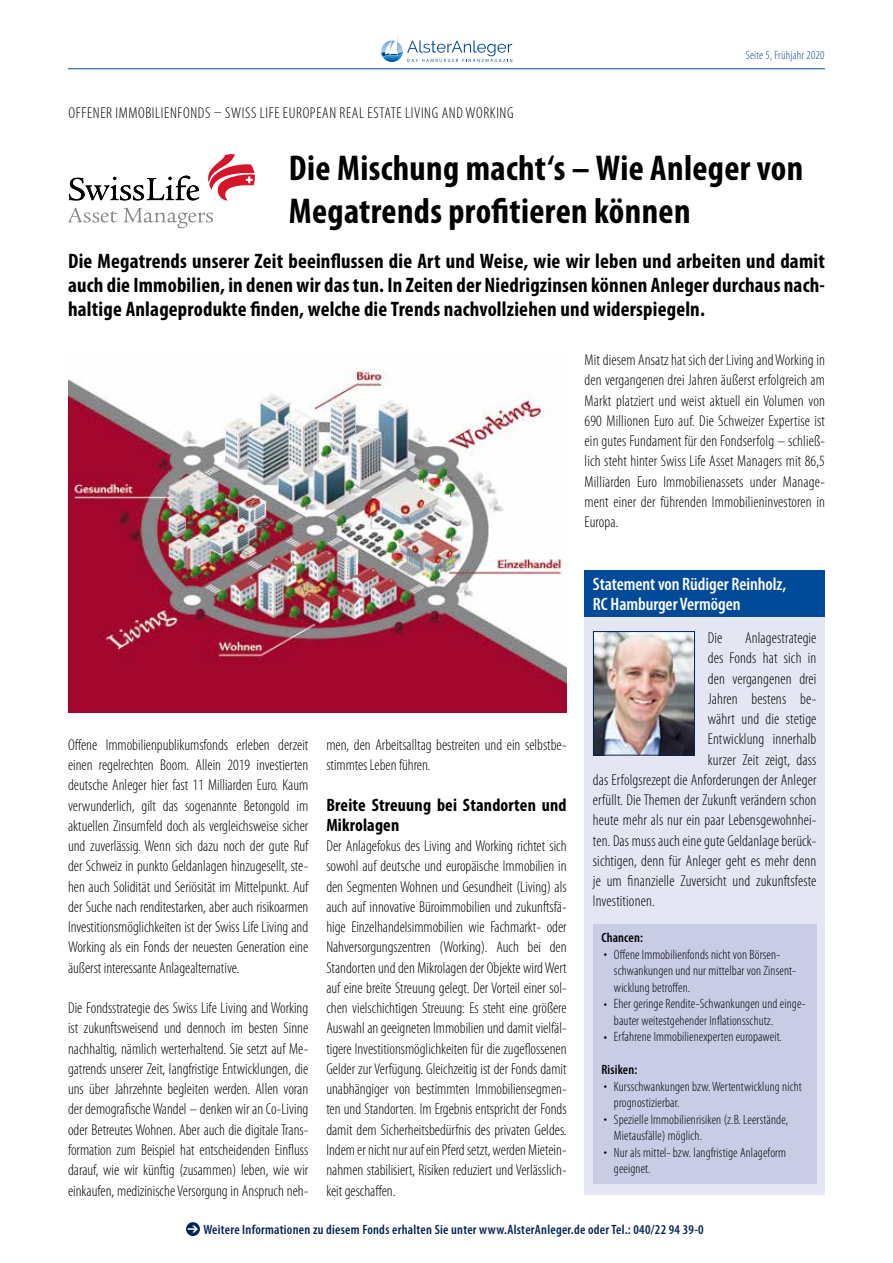
<style>
.page{position:relative;width:893px;height:1263px;background:#fff}
.page>*{position:absolute;margin:0;border:0;box-sizing:border-box;transform-origin:0 0}
.t1{font:700 condensed 36px/43.2px "Myriad Pro";letter-spacing:.01em;color:#000}
.t2{font:700 condensed 21px/24px "Myriad Pro";letter-spacing:.01em;color:#000;text-align:justify}
.t3{font:600 condensed 18px/20.2px "Myriad Pro";letter-spacing:-.005em;color:#fff}
.t4{font:700 condensed 18px/20.2px "Myriad Pro";letter-spacing:.01em;color:#000}
.t5{font:300 condensed 15.75px/20.2px "Myriad Pro";letter-spacing:.01em;color:#000;text-align:justify}
.t6{font:300 condensed 15.75px "Myriad Pro";letter-spacing:.04em;color:#000}
.t7{font:300 condensed 13.5px/16.5px "Myriad Pro";letter-spacing:.01em;color:#000}
.t8{font:600 condensed 13.5px "Myriad Pro";letter-spacing:.02em;color:#002454}
.t9{font:600 condensed 13.5px "Myriad Pro";letter-spacing:.01em;color:#000}
.t10{font:300 condensed 12px "Myriad Pro";letter-spacing:.02em;color:#004a99}
</style>
<div class="page">
<hr style="left:68px;top:68px;width:757px;height:1px;background:#004a99">
<svg style="left:381px;top:36px;width:131px;height:26px"></svg>
<div style="left:584px;top:611px;width:241px;height:584px;background:#e5e6f3"></div>
<div style="left:584px;top:571px;width:241px;height:46px;background:#004a99"></div>
<img style="left:595px;top:633px;width:98px;height:121px">
<div style="left:593px;top:631px;width:102px;height:125px;border:1px solid #002454"></div>
<div style="left:593px;top:924px;width:224px;height:259px;background:#c8cce5"></div>
<div style="left:186px;top:1222px;width:14px;height:14px;background:#002454;border-radius:50%"></div>
<svg style="left:208px;top:154px;width:47px;height:47px"></svg>
<svg style="left:69px;top:176px;width:130px;height:25px"></svg>
<svg style="left:68px;top:208px;width:145px;height:20px"></svg>
<img style="left:68px;top:369px;width:499px;height:343px">
<p class="t10" style="left:746px;top:48px;width:80px">Seite 5, Frühjahr 2020</p>
<p class="t6" style="left:69px;top:104px;width:446px">OFFENER IMMOBILIENFONDS – SWISS LIFE EUROPEAN REAL ESTATE LIVING AND WORKING</p>
<h1 class="t1" style="left:289px;top:146px;width:516px">Die Mischung macht‘s – Wie Anleger von<br>Megatrends profitieren können</h1>
<p class="t2" style="left:68px;top:248px;width:758px">Die Megatrends unserer Zeit beeinflussen die Art und Weise, wie wir leben und arbeiten und damit auch die Immobilien, in denen wir das tun. In Zeiten der Niedrigzinsen können Anleger durchaus nach&shy;haltige Anlageprodukte finden, welche die Trends nachvollziehen und widerspiegeln.</p>
<p class="t5" style="left:585px;top:350px;width:242px">Mit diesem Ansatz hat sich der Living and Working in den vergangenen drei Jahren äußerst erfolgreich am Markt platziert und weist aktuell ein Volumen von 690 Millionen Euro auf. Die Schweizer Expertise ist ein gutes Fundament für den Fondserfolg – schließ&shy;lich steht hinter Swiss Life Asset Managers mit 86,5<br>Milliarden Euro Immobilienassets under Manage&shy;ment einer der führenden Immobilieninvestoren in Europa.</p>
<p class="t5" style="left:68px;top:734px;width:242px">Offene Immobilienpublikumsfonds erleben derzeit einen regelrechten Boom. Allein 2019 investierten deutsche Anleger hier fast 11 Milliarden Euro. Kaum verwunderlich, gilt das sogenannte Betongold im aktuellen Zinsumfeld doch als vergleichsweise sicher und zuverlässig. Wenn sich dazu noch der gute Ruf der Schweiz in punkto Geldanlagen hinzugesellt, ste&shy;hen auch Solidität und Seriösität im Mittelpunkt. Auf der Suche nach renditestarken, aber auch risikoarmen Investitionsmöglichkeiten ist der Swiss Life Living and Working als ein Fonds der neuesten Generation eine äußerst interessante Anlagealternative.</p>
<p class="t5" style="left:68px;top:998px;width:242px">Die Fondsstrategie des Swiss Life Living and Working ist zukunftsweisend und dennoch im besten Sinne nachhaltig, nämlich werterhaltend. Sie setzt auf Me&shy;gatrends unserer Zeit, langfristige Entwicklungen, die uns über Jahrzehnte begleiten werden. Allen voran der demografische Wandel – denken wir an Co-Living oder Betreutes Wohnen. Aber auch die digitale Trans&shy;formation zum Beispiel hat entscheidenden Einfluss darauf, wie wir künftig (zusammen) leben, wie wir einkaufen, medizinische Versorgung in Anspruch neh-</p>
<p class="t5" style="left:326px;top:734px;width:242px">men, den Arbeitsalltag bestreiten und ein selbstbe&shy;stimmtes Leben führen.</p>
<p class="t4" style="left:326px;top:794px;width:242px">Breite Streuung bei Standorten und<br>Mikrolagen</p>
<p class="t5" style="left:326px;top:836px;width:242px">Der Anlagefokus des Living and Working richtet sich sowohl auf deutsche und europäische Immobilien in den Segmenten Wohnen und Gesundheit (Living) als auch auf innovative Büroimmobilien und zukunftsfä&shy;hige Einzelhandelsimmobilien wie Fachmarkt- oder Nahversorgungszentren (Working). Auch bei den Standorten und den Mikrolagen der Objekte wird Wert auf eine breite Streuung gelegt. Der Vorteil einer sol&shy;chen vielschichtigen Streuung: Es steht eine größere Auswahl an geeigneten Immobilien und damit vielfäl&shy;tigere Investitionsmöglichkeiten für die zugeflossenen Gelder zur Verfügung. Gleichzeitig ist der Fonds damit unabhängiger von bestimmten Immobiliensegmen&shy;ten und Standorten. Im Ergebnis entspricht der Fonds damit dem Sicherheitsbedürfnis des privaten Geldes.<br>Indem er nicht nur auf ein Pferd setzt, werden Mietein&shy;nahmen stabilisiert, Risiken reduziert und Verlässlich&shy;keit geschaffen.</p>
<p class="t3" style="left:593px;top:574px;width:195px">Statement von Rüdiger Reinholz,<br>RC Hamburger Vermögen</p>
<p class="t5" style="left:708px;top:628px;width:16px">Die</p>
<p class="t5" style="left:745px;top:628px;width:73px">Anlagestrategie</p>
<p class="t5" style="left:708px;top:648px;width:110px">des Fonds hat sich in</p>
<p class="t5" style="left:708px;top:668px;width:110px">den vergangenen drei</p>
<p class="t5" style="left:708px;top:688px;width:110px">Jahren bestens be-</p>
<p class="t5" style="left:708px;top:709px;width:110px">währt und die stetige</p>
<p class="t5" style="left:708px;top:729px;width:110px">Entwicklung innerhalb</p>
<p class="t5" style="left:708px;top:749px;width:110px">kurzer Zeit zeigt, dass</p>
<p class="t5" style="left:593px;top:769px;width:225px">das Erfolgsrezept die Anforderungen der Anleger</p>
<p class="t5" style="left:593px;top:790px;width:225px">erfüllt. Die Themen der Zukunft verändern schon</p>
<p class="t5" style="left:593px;top:810px;width:225px">heute mehr als nur ein paar Lebensgewohnhei-</p>
<p class="t5" style="left:593px;top:830px;width:225px">ten. Das muss auch eine gute Geldanlage berück-</p>
<p class="t5" style="left:593px;top:850px;width:225px">sichtigen, denn für Anleger geht es mehr denn</p>
<p class="t5" style="left:593px;top:871px;width:225px">je um finanzielle Zuversicht und zukunftsfeste</p>
<p class="t5" style="left:593px;top:891px;width:63px">Investitionen.</p>
<p class="t9" style="left:601px;top:930px;width:43px">Chancen:</p>
<p class="t7" style="left:614px;top:946px;width:193px">Offene Immobilienfonds nicht von Börsen&shy;schwankungen und nur mittelbar von Zinsent&shy;wicklung betroffen.<br>Eher geringe Rendite-Schwankungen und einge&shy;bauter weitestgehender Inflationsschutz.<br>Erfahrene Immobilienexperten europaweit.</p>
<p class="t9" style="left:601px;top:1062px;width:37px">Risiken:</p>
<p class="t7" style="left:614px;top:1078px;width:189px">Kursschwankungen bzw. Wertentwicklung nicht prognostizierbar.<br>Spezielle Immobilienrisiken (z.B. Leerstände, Mietausfälle) möglich.<br>Nur als mittel- bzw. langfristige Anlageform geeignet.</p>
<p class="t7" style="left:604px;top:946px;width:5px">•</p>
<p class="t7" style="left:604px;top:995px;width:5px">•</p>
<p class="t7" style="left:604px;top:1028px;width:5px">•</p>
<p class="t7" style="left:604px;top:1077px;width:5px">•</p>
<p class="t7" style="left:604px;top:1110px;width:5px">•</p>
<p class="t7" style="left:604px;top:1143px;width:5px">•</p>
<p class="t8" style="left:203px;top:1221px;width:502px">Weitere Informationen zu diesem Fonds erhalten Sie unter www.AlsterAnleger.de oder Tel.: 040/22 94 39-0</p>
</div>
